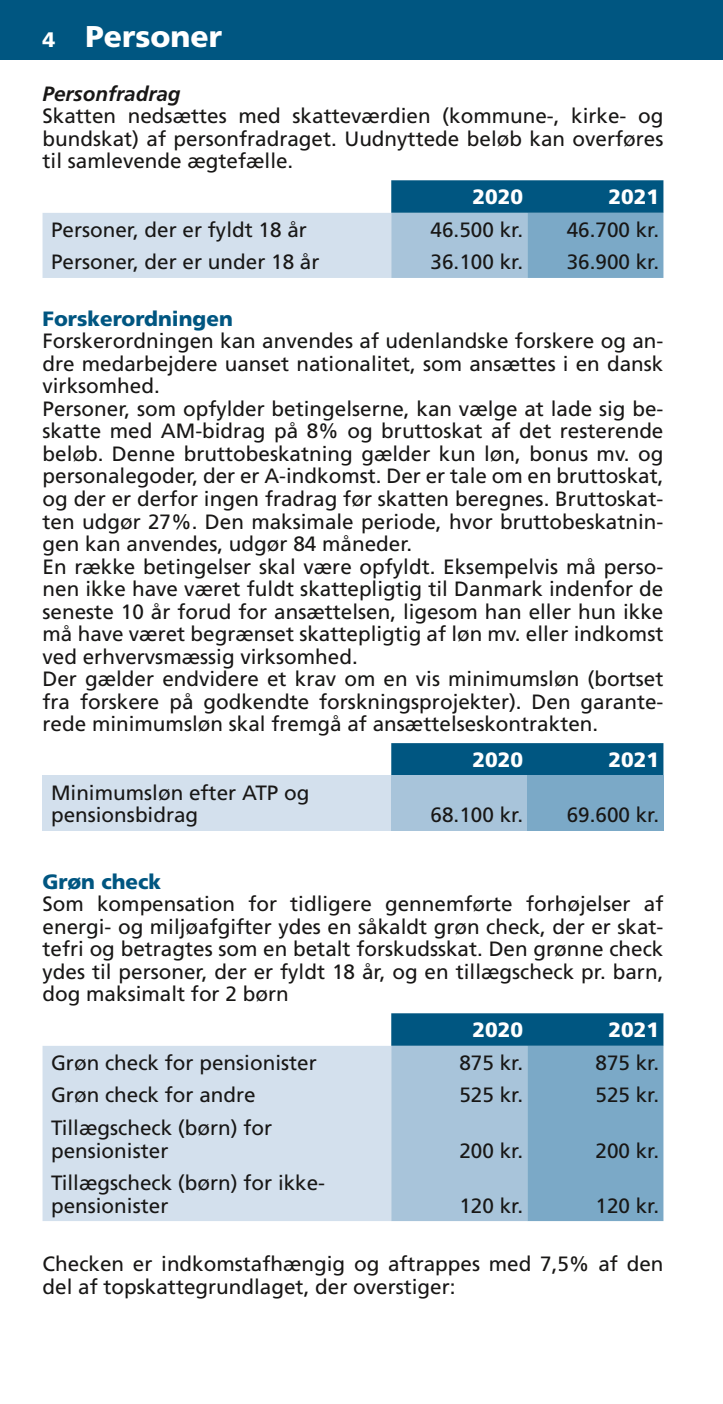
<style>
.page{position:relative;width:723px;height:1404px;background:#fff}
.page>*{position:absolute;margin:0;border:0;box-sizing:border-box;transform-origin:0 0}
.t1{font:900 30px "Frutiger LT Std";color:#fff}
.Normal__Web{font:20.7px/22.5px "Frutiger LT Std";color:#181716;text-align:justify}
.Tabel_brød{font:20.7px/22.5px "Frutiger LT Std";color:#181716}
.Tabel_tal{font:20.7px "Frutiger LT Std";color:#181716}
.Heading_3{font:900 20.7px "Frutiger LT Std";color:#005681}
.Tabel_årstal{font:900 20.7px "Frutiger LT Std";color:#fff}
.Heading_4{font:italic 700 20.7px "Frutiger LT Std";color:#181716}
.s1{font-size:21px}
</style>
<div class="page">
<div style="left:0;top:0;width:723px;height:60px;background:#005681"></div>
<svg style="left:43px;top:180px;width:620px;height:98px"></svg>
<div style="left:391px;top:743px;width:272px;height:32px;background:#005681"></div>
<div style="left:43px;top:775px;width:348px;height:55px;background:#d3e0ed"></div>
<div style="left:391px;top:775px;width:136px;height:55px;background:#a8c4da"></div>
<div style="left:527px;top:775px;width:136px;height:55px;background:#7ba9c7"></div>
<div style="left:43px;top:1046px;width:348px;height:174px;background:#d3e0ed"></div>
<svg style="left:391px;top:1013px;width:272px;height:207px;background:#7ba7c4"></svg>
<h1 class="t1" style="left:43px;top:18px;width:181px"><span class="s1">4</span> Personer</h1>
<p class="Heading_4" style="left:43px;top:81px;width:140px">Personfradrag</p>
<p class="Normal__Web" style="left:43px;top:105px;width:622px">Skatten nedsættes med skatteværdien (kommune-, kirke- og bundskat) af personfradraget. Uudnyttede beløb kan overføres til samlevende ægtefælle.</p>
<p class="Tabel_årstal" style="left:472px;top:184px;width:52px">2020</p>
<p class="Tabel_årstal" style="left:608px;top:184px;width:52px">2021</p>
<p class="Tabel_brød" style="left:51px;top:218px;width:257px">Personer, der er fyldt 18 år</p>
<p class="Tabel_tal" style="left:431px;top:217px;width:91px">46. 500 kr.</p>
<p class="Tabel_tal" style="left:567px;top:217px;width:91px">46. 700 kr.</p>
<p class="Tabel_brød" style="left:51px;top:251px;width:270px">Personer, der er under 18 år</p>
<p class="Tabel_tal" style="left:431px;top:250px;width:91px">36. 100 kr.</p>
<p class="Tabel_tal" style="left:567px;top:250px;width:91px">36.900 kr.</p>
<p class="Heading_3" style="left:43px;top:306px;width:192px">Forskerordningen</p>
<p class="Normal__Web" style="left:43px;top:330px;width:622px">Forskerordningen kan anvendes af udenlandske forskere og an&shy;dre medarbejdere uanset nationalitet, som ansættes i en dansk virksomhed.</p>
<p class="Normal__Web" style="left:43px;top:397px;width:622px">Personer, som opfylder betingelserne, kan vælge at lade sig be&shy;skatte med AM-bidrag på 8% og bruttoskat af det resterende beløb. Denne bruttobeskatning gælder kun løn, bonus mv. og personalegoder, der er A-indkomst. Der er tale om en bruttoskat, og der er derfor ingen fradrag før skatten beregnes. Bruttoskat&shy;ten udgør 27%. Den maksimale periode, hvor bruttobeskatnin&shy;gen kan anvendes, udgør 84 måneder.</p>
<p class="Normal__Web" style="left:43px;top:555px;width:622px">En række betingelser skal være opfyldt. Eksempelvis må perso&shy;nen ikke have været fuldt skattepligtig til Danmark indenfor de seneste 10 år forud for ansættelsen, ligesom han eller hun ikke må have været begrænset skattepligtig af løn mv. eller indkomst ved erhvervsmæssig virksomhed.</p>
<p class="Normal__Web" style="left:43px;top:667px;width:622px">Der gælder endvidere et krav om en vis minimumsløn (bortset fra forskere på godkendte forskningsprojekter). Den garante&shy;rede minimumsløn skal fremgå af ansættelseskontrakten.</p>
<p class="Tabel_årstal" style="left:472px;top:747px;width:52px">2020</p>
<p class="Tabel_årstal" style="left:608px;top:747px;width:52px">2021</p>
<p class="Tabel_brød" style="left:51px;top:781px;width:260px">Minimumsløn efter ATP og pensionsbidrag</p>
<p class="Tabel_tal" style="left:431px;top:802px;width:91px">68. 100 kr.</p>
<p class="Tabel_tal" style="left:567px;top:802px;width:91px">69. 600 kr.</p>
<p class="Heading_3" style="left:43px;top:868px;width:120px">Grøn check</p>
<p class="Normal__Web" style="left:43px;top:892px;width:622px">Som kompensation for tidligere gennemførte forhøjelser af energi- og miljøafgifter ydes en såkaldt grøn check, der er skat&shy;tefri og betragtes som en betalt forskudsskat. Den grønne check ydes til personer, der er fyldt 18 år, og en tillægscheck pr. barn, dog maksimalt for 2 børn</p>
<p class="Tabel_årstal" style="left:472px;top:1017px;width:52px">2020</p>
<p class="Tabel_årstal" style="left:608px;top:1017px;width:52px">2021</p>
<p class="Tabel_brød" style="left:51px;top:1051px;width:267px">Grøn check for pensionister</p>
<p class="Tabel_tal" style="left:459px;top:1050px;width:62px">875 kr.</p>
<p class="Tabel_tal" style="left:595px;top:1050px;width:62px">875 kr.</p>
<p class="Tabel_brød" style="left:51px;top:1083px;width:206px">Grøn check for andre</p>
<p class="Tabel_tal" style="left:459px;top:1082px;width:62px">525 kr.</p>
<p class="Tabel_tal" style="left:595px;top:1082px;width:62px">525 kr.</p>
<p class="Tabel_brød" style="left:51px;top:1116px;width:223px">Tillægscheck (børn) for pensionister</p>
<p class="Tabel_tal" style="left:459px;top:1137px;width:62px">200 kr.</p>
<p class="Tabel_tal" style="left:595px;top:1137px;width:62px">200 kr.</p>
<p class="Tabel_brød" style="left:51px;top:1171px;width:276px">Tillægscheck (børn) for ikke&shy;pensionister</p>
<p class="Tabel_tal" style="left:459px;top:1192px;width:62px">120 kr.</p>
<p class="Tabel_tal" style="left:595px;top:1192px;width:62px">120 kr.</p>
<p class="Normal__Web" style="left:43px;top:1252px;width:622px">Checken er indkomstafhængig og aftrappes med 7,5% af den del af topskattegrundlaget, der overstiger:</p>
</div>
